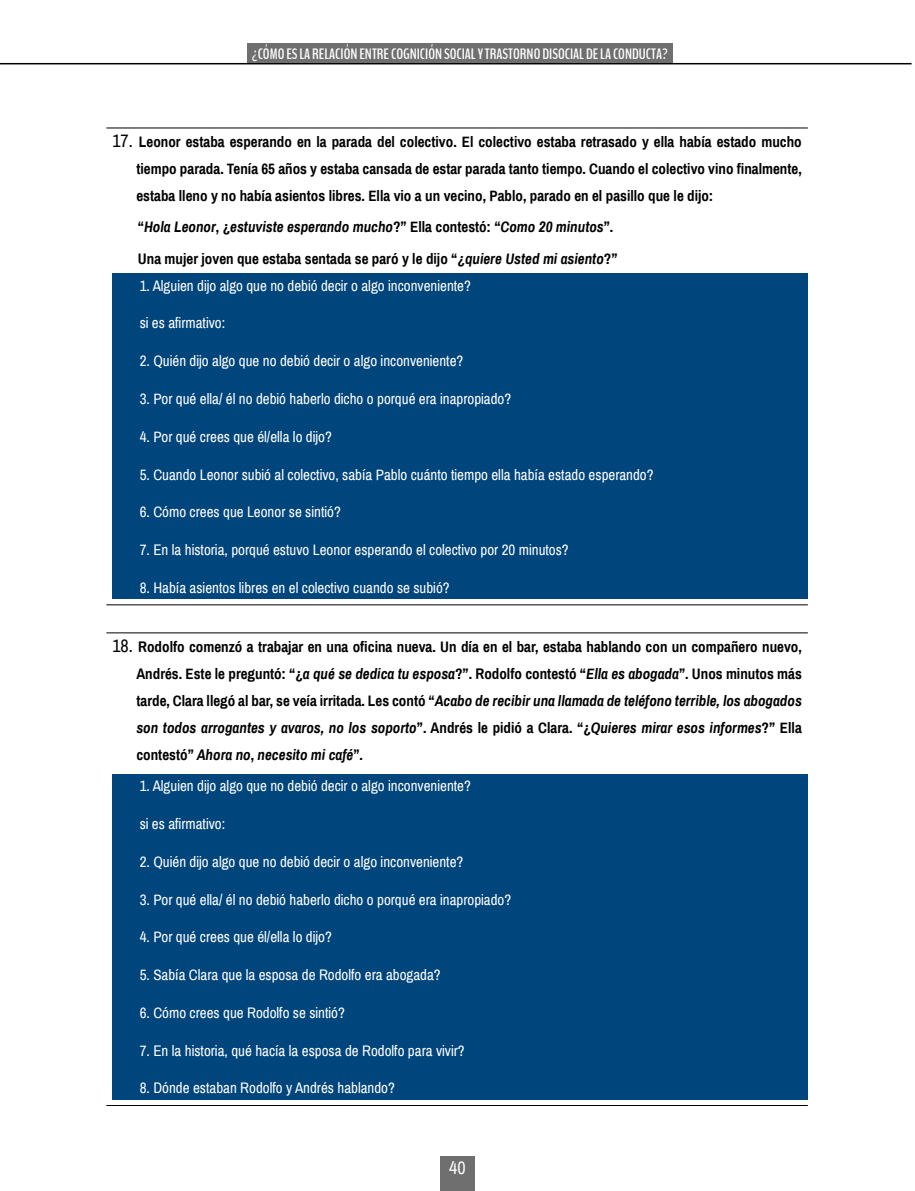
<style>
.page{position:relative;width:915px;height:1191px;background:#fff}
.page>*{position:absolute;margin:0;border:0;box-sizing:border-box;transform-origin:0 0}
.t1{font:18px "Archivo Narrow";color:#fff}
.t2{font:15px "Archivo Narrow";color:#fff}
.t3{font:700 15px/27px "Archivo Narrow";color:#000;text-align:justify}
.t4{font:italic 700 15px/31.2px "Archivo Narrow";color:#000}
.t5{font:700 15px "Bench Nine";color:#fff}
.s1{font-weight:400;font-size:18px}
.s2{font-style:normal}
.s3{font-style:italic}
</style>
<div class="page">
<hr style="left:0;top:63px;width:911px;height:1px;background:#000">
<div style="left:440px;top:1157px;width:34px;height:34px;background:#706f6f"></div>
<div style="left:247px;top:44px;width:425px;height:19px;background:#706f6f"></div>
<hr style="left:106px;top:128px;width:701px;height:1px;background:#000">
<hr style="left:106px;top:604px;width:701px;height:1px;background:#000">
<div style="left:112px;top:274px;width:695px;height:325px;background:#00457c"></div>
<hr style="left:106px;top:632px;width:701px;height:1px;background:#000">
<hr style="left:106px;top:1105px;width:701px;height:1px;background:#000">
<div style="left:112px;top:774px;width:695px;height:325px;background:#00457c"></div>
<p class="t5" style="left:251px;top:44px;width:417px">¿CÓMO ES LA RELACIÓN ENTRE COGNICIÓN SOCIAL Y TRASTORNO DISOCIAL DE LA CONDUCTA?</p>
<p class="t3" style="left:136px;top:128px;width:666px;text-indent:-24px"><span class="s1">17.</span> Leonor estaba esperando en la parada del colectivo. El colectivo estaba retrasado y ella había estado mucho tiempo parada. Tenía 65 años y estaba cansada de estar parada tanto tiempo. Cuando el colectivo vino finalmente, estaba lleno y no había asientos libres. Ella vio a un vecino, Pablo, parado en el pasillo que le dijo:</p>
<p class="t4" style="left:138px;top:211px;width:481px"><span class="s2">“</span>Hola Leonor<span class="s2">, ¿</span>estuviste esperando mucho<span class="s2">?” Ella contestó: “</span>Como 20 minutos<span class="s2">”.<br>Una mujer joven que estaba sentada se paró y le dijo “</span>¿quiere Usted mi asiento<span class="s2">?”</span></p>
<p class="t2" style="left:140px;top:276px;width:332px">1. Alguien dijo algo que no debió decir o algo inconveniente?</p>
<p class="t2" style="left:140px;top:314px;width:87px">si es afirmativo:</p>
<p class="t2" style="left:140px;top:352px;width:325px">2. Quién dijo algo que no debió decir o algo inconveniente?</p>
<p class="t2" style="left:140px;top:389px;width:373px">3. Por qué ella/ él no debió haberlo dicho o porqué era inapropiado?</p>
<p class="t2" style="left:140px;top:427px;width:194px">4. Por qué crees que él/ella lo dijo?</p>
<p class="t2" style="left:140px;top:465px;width:515px">5. Cuando Leonor subió al colectivo, sabía Pablo cuánto tiempo ella había estado esperando?</p>
<p class="t2" style="left:140px;top:503px;width:203px">6. Cómo crees que Leonor se sintió?</p>
<p class="t2" style="left:140px;top:540px;width:430px">7. En la historia, porqué estuvo Leonor esperando el colectivo por 20 minutos?</p>
<p class="t2" style="left:140px;top:578px;width:311px">8. Había asientos libres en el colectivo cuando se subió?</p>
<p class="t3" style="left:136px;top:633px;width:666px;text-indent:-24px"><span class="s1">18.</span> Rodolfo comenzó a trabajar en una oficina nueva. Un día en el bar, estaba hablando con un compañero nuevo, Andrés. Este le preguntó: “¿<span class="s3">a qué se dedica tu esposa</span>?”. Rodolfo contestó “<span class="s3">Ella es abogada</span>”. Unos minutos más tarde, Clara llegó al bar, se veía irritada. Les contó “<span class="s3">Acabo de recibir una llamada de teléfono terrible, los abogados son todos arrogantes y avaros, no los soporto</span>”. Andrés le pidió a Clara. “¿<span class="s3">Quieres mirar esos informes</span>?” Ella contestó” <span class="s3">Ahora no</span>, <span class="s3">necesito mi café</span>”.</p>
<p class="t2" style="left:140px;top:777px;width:332px">1. Alguien dijo algo que no debió decir o algo inconveniente?</p>
<p class="t2" style="left:140px;top:814px;width:87px">si es afirmativo:</p>
<p class="t2" style="left:140px;top:852px;width:325px">2. Quién dijo algo que no debió decir o algo inconveniente?</p>
<p class="t2" style="left:140px;top:890px;width:373px">3. Por qué ella/ él no debió haberlo dicho o porqué era inapropiado?</p>
<p class="t2" style="left:140px;top:928px;width:194px">4. Por qué crees que él/ella lo dijo?</p>
<p class="t2" style="left:140px;top:965px;width:302px">5. Sabía Clara que la esposa de Rodolfo era abogada?</p>
<p class="t2" style="left:140px;top:1003px;width:207px">6. Cómo crees que Rodolfo se sintió?</p>
<p class="t2" style="left:140px;top:1041px;width:326px">7. En la historia, qué hacía la esposa de Rodolfo para vivir?</p>
<p class="t2" style="left:140px;top:1079px;width:257px">8. Dónde estaban Rodolfo y Andrés hablando?</p>
<p class="t1" style="left:449px;top:1157px;width:18px">40</p>
</div>
